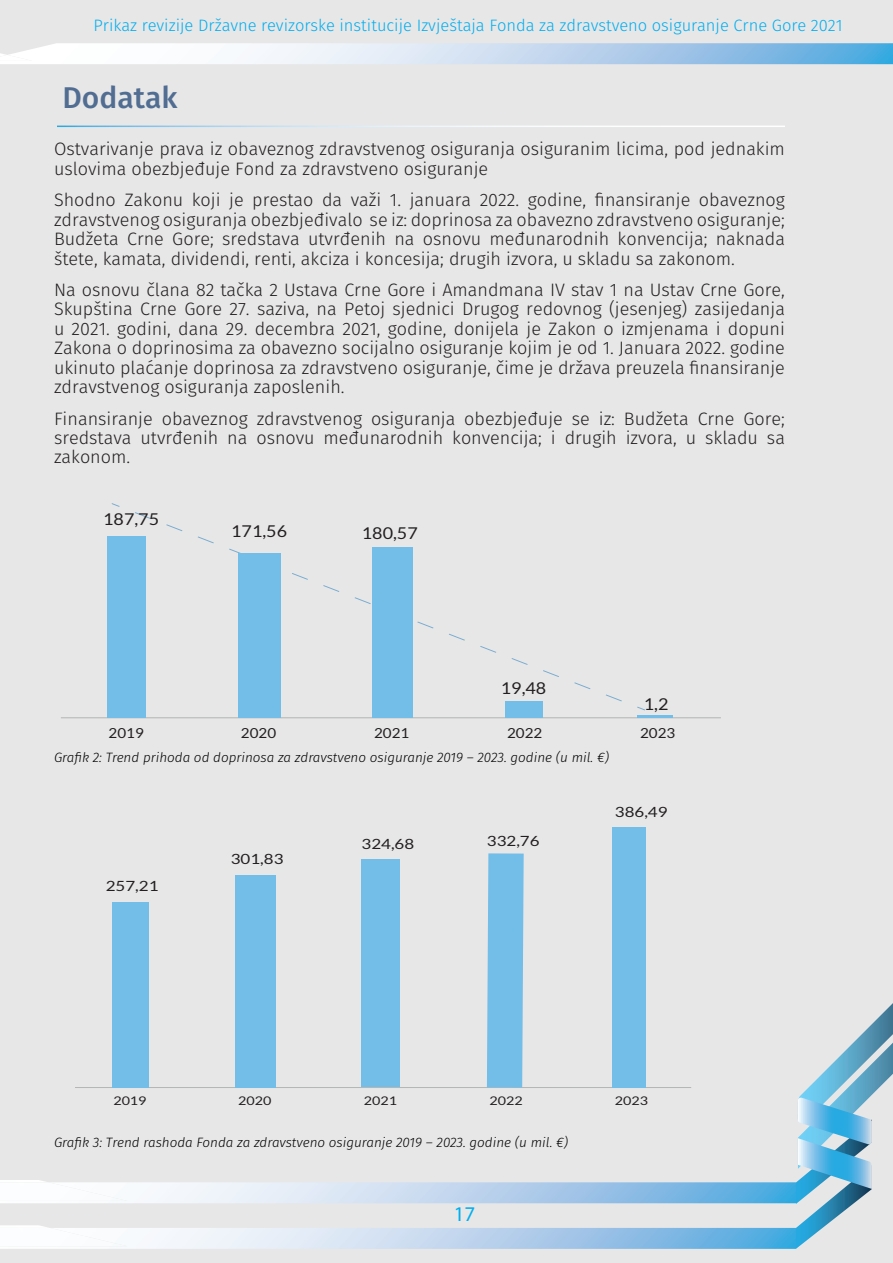
<style>
.page{position:relative;width:893px;height:1263px;background:#e7e7e7}
.page>*{position:absolute;margin:0;border:0;box-sizing:border-box;transform-origin:0 0}
.Naslov{font:500 30px "Fira Sans";color:#516d92}
.t1{font:21px "Myriad Pro";color:#00aeef}
.t2{font:300 18px/19.5px "Fira Sans";color:#231f20;text-align:justify}
.t3{font:300 16.5px "Fira Sans";color:#00aeef}
.t4{font:16.2px "Lato";color:#231f20;scale:1.1 1}
.t5{font:14.1px "Lato";color:#231f20;scale:1.21 1}
.t6{font:13.8px "Lato";color:#231f20;scale:1.1 1}
.t7{font:italic 300 13.5px "Fira Sans";color:#000}
.t8{font:11.85px "Lato";color:#231f20;scale:1.21 1}
</style>
<div class="page">
<img style="left:0;top:1225px;width:48px;height:3px">
<img style="left:0;top:1180px;width:45px;height:2px">
<img style="left:0;top:43px;width:893px;height:21px">
<img style="left:0;top:55px;width:32px;height:6px">
<img style="left:0;top:1228px;width:796px;height:21px">
<div style="left:0;top:1228px;width:128px;height:18px;background:#fcfdfe"></div>
<img style="left:0;top:1182px;width:796px;height:21px">
<div style="left:0;top:1182px;width:127px;height:19px;background:#fbfcfd"></div>
<svg style="left:796px;top:1003px;width:97px;height:246px"></svg>
<hr style="left:54px;top:126px;width:731px;height:1px;background:#fff">
<hr style="left:61px;top:717px;width:660px;height:1px;background:#afb1b1">
<svg style="left:112px;top:503px;width:8px;height:4px"></svg>
<svg style="left:134px;top:512px;width:488px;height:193px"></svg>
<svg style="left:637px;top:706px;width:8px;height:4px"></svg>
<div style="left:238px;top:553px;width:43px;height:165px;background:#73bde9"></div>
<div style="left:372px;top:547px;width:40px;height:170px;background:#73bde9"></div>
<div style="left:108px;top:537px;width:38px;height:181px;background:#73bde9"></div>
<div style="left:505px;top:701px;width:38px;height:17px;background:#73bde9"></div>
<hr style="left:637px;top:715px;width:36px;height:3px;background:#73bde9">
<hr style="left:75px;top:1087px;width:616px;height:1px;background:#afb1b1">
<div style="left:235px;top:875px;width:41px;height:212px;background:#73bde9"></div>
<div style="left:361px;top:859px;width:39px;height:228px;background:#73bde9"></div>
<div style="left:113px;top:902px;width:36px;height:185px;background:#73bde9"></div>
<svg style="left:487px;top:853px;width:37px;height:234px;background:#78bfe8"></svg>
<div style="left:612px;top:827px;width:34px;height:260px;background:#73bde9"></div>
<p class="t3" style="left:93px;top:13px;width:751px">Prikaz revizije Državne revizorske institucije Izvještaja Fonda za zdravstveno osiguranje Crne Gore 2021</p>
<p class="Naslov" style="left:62px;top:73px;width:116px">Dodatak</p>
<p class="t2" style="left:54px;top:139px;width:732px">Ostvarivanje prava iz obaveznog zdravstvenog osiguranja osiguranim licima, pod jednakim uslovima obezbjeđuje Fond za zdravstveno osiguranje</p>
<p class="t2" style="left:54px;top:190px;width:732px">Shodno Zakonu koji je prestao da važi 1. januara 2022. godine, finansiranje obaveznog zdravstvenog osiguranja obezbjeđivalo se iz: doprinosa za obavezno zdravstveno osiguranje; Budžeta Crne Gore; sredstava utvrđenih na osnovu međunarodnih konvencija; naknada štete, kamata, dividendi, renti, akciza i koncesija; drugih izvora, u skladu sa zakonom.</p>
<p class="t2" style="left:54px;top:280px;width:732px">Na osnovu člana 82 tačka 2 Ustava Crne Gore i Amandmana IV stav 1 na Ustav Crne Gore, Skupština Crne Gore 27. saziva, na Petoj sjednici Drugog redovnog (jesenjeg) zasijedanja u 2021. godini, dana 29. decembra 2021, godine, donijela je Zakon o izmjenama i dopuni Zakona o doprinosima za obavezno socijalno osiguranje kojim je od 1. Januara 2022. godine ukinuto plaćanje doprinosa za zdravstveno osiguranje, čime je država preuzela finansiranje zdravstvenog osiguranja zaposlenih.</p>
<p class="t2" style="left:54px;top:409px;width:732px">Finansiranje obaveznog zdravstvenog osiguranja obezbjeđuje se iz: Budžeta Crne Gore; sredstava utvrđenih na osnovu međunarodnih konvencija; i drugih izvora, u skladu sa zakonom.</p>
<p class="t4" style="left:103px;top:510px;width:52px">187,75</p>
<p class="t4" style="left:231px;top:522px;width:52px">171,56</p>
<p class="t4" style="left:362px;top:524px;width:52px">180,57</p>
<p class="t4" style="left:501px;top:679px;width:43px">19,48</p>
<p class="t4" style="left:644px;top:695px;width:24px">1,2</p>
<p class="t6" style="left:109px;top:725px;width:34px">2019</p>
<p class="t6" style="left:241px;top:725px;width:34px">2020</p>
<p class="t6" style="left:374px;top:725px;width:34px">2021</p>
<p class="t6" style="left:507px;top:725px;width:34px">2022</p>
<p class="t6" style="left:640px;top:726px;width:34px">2023</p>
<p class="t7" style="left:54px;top:748px;width:557px">Grafik 2: Trend prihoda od doprinosa za zdravstveno osiguranje 2019 – 2023. godine (u mil. €)</p>
<p class="t5" style="left:106px;top:878px;width:45px">257,21</p>
<p class="t5" style="left:231px;top:851px;width:45px">301,83</p>
<p class="t5" style="left:361px;top:836px;width:45px">324,68</p>
<p class="t5" style="left:487px;top:833px;width:45px">332,76</p>
<p class="t5" style="left:615px;top:804px;width:45px">386,49</p>
<p class="t8" style="left:113px;top:1094px;width:29px">2019</p>
<p class="t8" style="left:238px;top:1094px;width:29px">2020</p>
<p class="t8" style="left:364px;top:1094px;width:29px">2021</p>
<p class="t8" style="left:489px;top:1094px;width:29px">2022</p>
<p class="t8" style="left:615px;top:1094px;width:29px">2023</p>
<p class="t7" style="left:54px;top:1132px;width:516px">Grafik 3: Trend rashoda Fonda za zdravstveno osiguranje 2019 – 2023. godine (u mil. €)</p>
<p class="t1" style="left:454px;top:1200px;width:23px">17</p>
</div>
